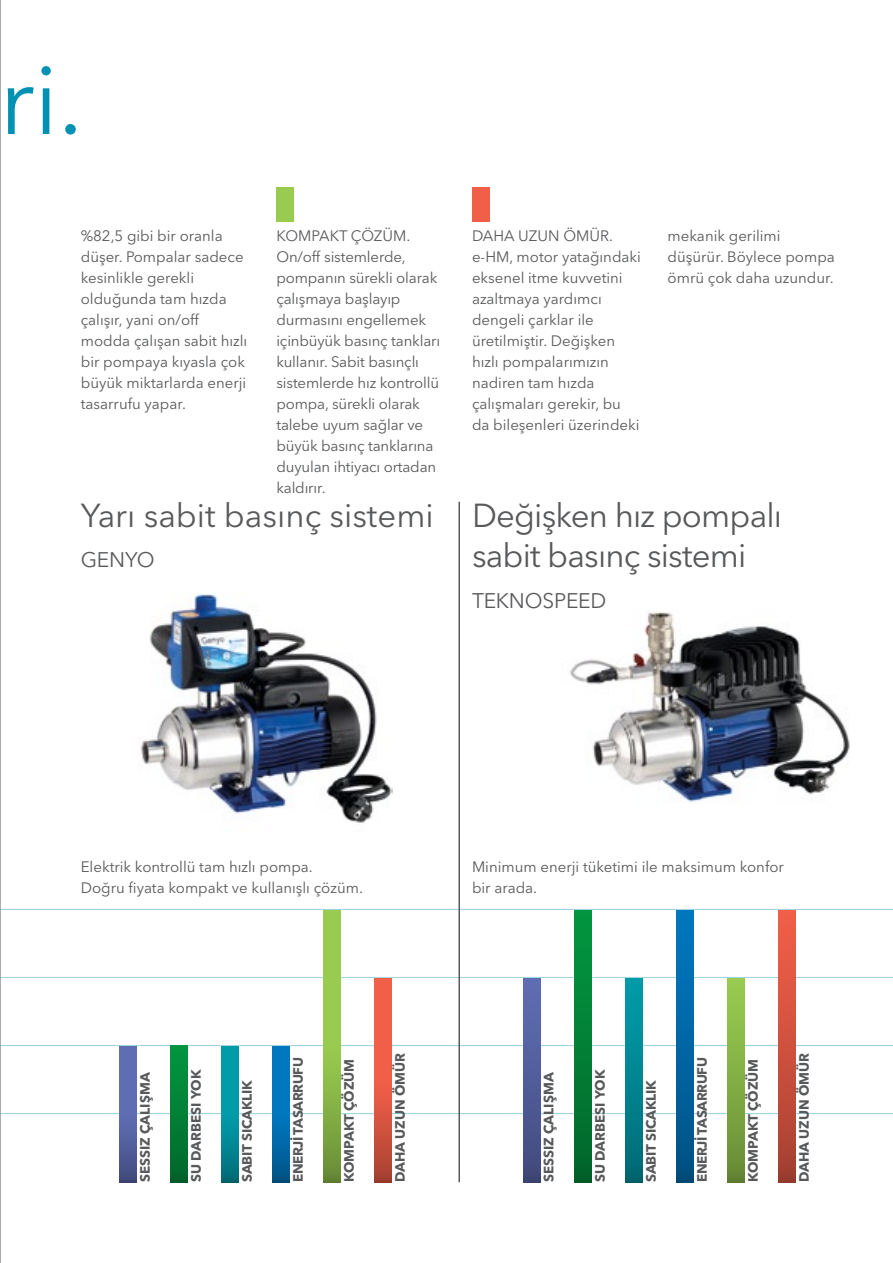
<style>
.page{position:relative;width:893px;height:1263px;background:#fff}
.page>*{position:absolute;margin:0;border:0;box-sizing:border-box;transform-origin:0 0}
.t1{font:97.5px "Avenir Next LT Pro";color:#0091b3}
.t2{font:33px/40.5px "Avenir Next LT Pro";letter-spacing:-.025em;color:#58595b}
.t3{font:33px "Avenir Next LT Pro";color:#58595b}
.t4{font:21px "Avenir Next LT Pro";color:#58595b}
.t5{font:15px/21px "Avenir Next LT Pro";color:#58595b}
.t6{font:700 13.5px "Avenir Next LT Pro";letter-spacing:-.005em;color:#58595b}
.t7{font:700 13.5px "Avenir Next LT Pro";letter-spacing:-.03em;color:#58595b}
</style>
<div class="page">
<img style="left:570px;top:612px;width:280px;height:190px">
<hr style="left:0;top:0;width:1px;height:1263px;background:#58595b">
<hr style="left:0;top:1113px;width:893px;height:1px;background:#43a7c5">
<hr style="left:0;top:1045px;width:893px;height:1px;background:#43a7c5">
<hr style="left:0;top:977px;width:893px;height:1px;background:#43a7c5">
<hr style="left:0;top:909px;width:893px;height:1px;background:#43a7c5">
<img style="left:140px;top:594px;width:253px;height:229px">
<div style="left:472px;top:187px;width:17px;height:34px;background:#f15f48"></div>
<div style="left:276px;top:187px;width:17px;height:34px;background:#98cb4f"></div>
<div style="left:272px;top:1046px;width:17px;height:136px;background:#0077be"></div>
<div style="left:374px;top:978px;width:17px;height:204px;background:#f15f48"></div>
<div style="left:119px;top:1046px;width:17px;height:136px;background:#5f6db3"></div>
<div style="left:221px;top:1046px;width:17px;height:136px;background:#009ba9"></div>
<div style="left:323px;top:910px;width:17px;height:272px;background:#98cb4f"></div>
<div style="left:523px;top:978px;width:17px;height:204px;background:linear-gradient(to bottom,#616fb7,#404a7b)"></div>
<div style="left:119px;top:1114px;width:17px;height:68px;background:linear-gradient(to bottom,#616fb7,#414b7d)"></div>
<div style="left:574px;top:910px;width:17px;height:272px;background:linear-gradient(to bottom,#029840,#01652b)"></div>
<div style="left:170px;top:1045px;width:17px;height:137px;background:linear-gradient(to bottom,#029840,#02662b)"></div>
<div style="left:625px;top:978px;width:17px;height:204px;background:linear-gradient(to bottom,#009ead,#006974)"></div>
<div style="left:221px;top:1114px;width:17px;height:68px;background:linear-gradient(to bottom,#009ead,#006b75)"></div>
<div style="left:676px;top:910px;width:17px;height:272px;background:linear-gradient(to bottom,#0079c2,#005182)"></div>
<div style="left:272px;top:1114px;width:17px;height:68px;background:linear-gradient(to bottom,#0079c2,#005284)"></div>
<div style="left:727px;top:978px;width:17px;height:204px;background:linear-gradient(to bottom,#9bcf50,#678a36)"></div>
<div style="left:323px;top:1046px;width:17px;height:136px;background:linear-gradient(to bottom,#9bcf50,#688b36)"></div>
<div style="left:778px;top:910px;width:17px;height:272px;background:linear-gradient(to bottom,#f66149,#a44031)"></div>
<div style="left:374px;top:1080px;width:17px;height:102px;background:linear-gradient(to bottom,#f66149,#a54131)"></div>
<hr style="left:458px;top:502px;width:2px;height:680px;background:#58595b">
<h1 class="t1" style="left:-1px;top:42px;width:85px">ri.</h1>
<p class="t5" style="left:81px;top:225px;width:168px">%82,5 gibi bir oranla düşer. Pompalar sadece kesinlikle gerekli olduğunda tam hızda çalışır, yani on/off modda çalışan sabit hızlı bir pompaya kıyasla çok büyük miktarlarda enerji tasarrufu yapar.</p>
<p class="t5" style="left:276px;top:225px;width:165px">KOMPAKT ÇÖZÜM.<br>On/off sistemlerde, pompanın sürekli olarak çalışmaya başlayıp durmasını engellemek içinbüyük basınç tankları kullanır. Sabit basınçlı sistemlerde hız kontrollü pompa, sürekli olarak talebe uyum sağlar ve büyük basınç tanklarına duyulan ihtiyacı ortadan kaldırır.</p>
<p class="t5" style="left:472px;top:225px;width:170px">DAHA UZUN ÖMÜR. e-HM, motor yatağındaki eksenel itme kuvvetini azaltmaya yardımcı dengeli çarklar ile üretilmiştir. Değişken hızlı pompalarımızın nadiren tam hızda çalışmaları gerekir, bu da bileşenleri üzerindeki</p>
<p class="t5" style="left:668px;top:225px;width:169px">mekanik gerilimi düşürür. Böylece pompa ömrü çok daha uzundur.</p>
<h2 class="t3" style="left:81px;top:495px;width:354px">Yarı sabit basınç sistemi</h2>
<h3 class="t4" style="left:81px;top:547px;width:16px">genyo</h3>
<h2 class="t2" style="left:472px;top:495px;width:312px">Değişken hız pompalı sabit basınç sistemi</h2>
<h3 class="t4" style="left:472px;top:588px;width:27px">Teknospeed</h3>
<p class="t5" style="left:81px;top:856px;width:284px">Elektrik kontrollü tam hızlı pompa.<br>Doğru fiyata kompakt ve kullanışlı çözüm.</p>
<p class="t5" style="left:472px;top:856px;width:313px">Minimum enerji tüketimi ile maksimum konfor bir arada.</p>
<p class="t6" style="left:137px;top:1182px;width:111px;rotate:-90deg">Sessiz çalışma</p>
<p class="t6" style="left:188px;top:1182px;width:114px;rotate:-90deg">SU darbesi yok</p>
<p class="t6" style="left:239px;top:1182px;width:104px;rotate:-90deg">Sabit sıcaklık</p>
<p class="t7" style="left:290px;top:1182px;width:126px;rotate:-90deg">EnerJİ TASARRUFU</p>
<p class="t6" style="left:392px;top:1182px;width:129px;rotate:-90deg">DAHA UZUN ÖMÜR</p>
<p class="t6" style="left:341px;top:1182px;width:123px;rotate:-90deg">KOMPAKT ÇÖZÜM</p>
<p class="t6" style="left:541px;top:1182px;width:111px;rotate:-90deg">Sessiz çalışma</p>
<p class="t6" style="left:592px;top:1182px;width:114px;rotate:-90deg">SU darbesi yok</p>
<p class="t6" style="left:643px;top:1182px;width:104px;rotate:-90deg">Sabit sıcaklık</p>
<p class="t7" style="left:694px;top:1182px;width:126px;rotate:-90deg">EnerJİ TASARRUFU</p>
<p class="t6" style="left:796px;top:1182px;width:129px;rotate:-90deg">DAHA UZUN ÖMÜR</p>
<p class="t6" style="left:745px;top:1182px;width:123px;rotate:-90deg">KOMPAKT ÇÖZÜM</p>
</div>
